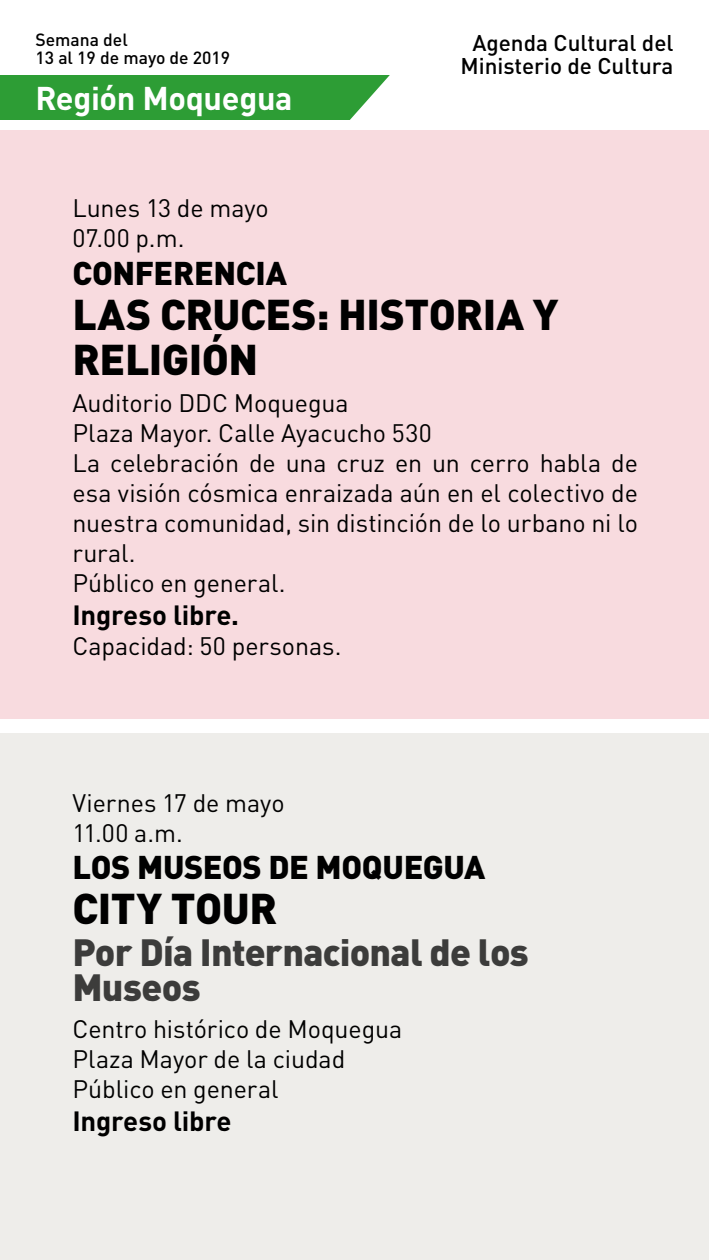
<style>
.page{position:relative;width:709px;height:1260px;background:#fff}
.page>*{position:absolute;margin:0;border:0;box-sizing:border-box;transform-origin:0 0}
.t1{font:900 42.5px/45px "DIN";letter-spacing:-.01em;color:#000}
.t2{font:900 37.5px/35px "DIN";letter-spacing:-.02em;color:#3c3c3b}
.t3{font:900 32.5px "DIN";letter-spacing:-.01em;color:#000}
.t4{font:700 32.5px "DIN Pro";letter-spacing:-.01em;color:#fff}
.t5{font:700 27.5px "DIN";letter-spacing:-.01em;color:#000}
.t6{font:25px/30px "DIN";letter-spacing:-.005em;color:#000}
.t7{font:500 22.5px/22.5px "DIN Pro";color:#000;text-align:center}
.t8{font:500 17.5px/17.5px "DIN Pro";color:#000}
</style>
<div class="page">
<div style="left:0;top:75px;width:390px;height:45px;background:#2d9d35"></div>
<div style="left:0;top:734px;width:709px;height:526px;background:#eeedea"></div>
<div style="left:0;top:130px;width:709px;height:589px;background:#f8dbdf"></div>
<p class="t8" style="left:35px;top:29px;width:196px">Semana del<br>13 al 19 de mayo de 2019</p>
<h3 class="t4" style="left:35px;top:71px;width:259px">Región Moquegua</h3>
<p class="t7" style="left:460px;top:30px;width:214px">Agenda Cultural del<br>Ministerio de Cultura</p>
<p class="t6" style="left:72px;top:193px;width:198px">Lunes 13 de mayo<br>07.00 p.m.</p>
<h3 class="t3" style="left:72px;top:251px;width:216px">CONFERENCIA</h3>
<h1 class="t1" style="left:72px;top:290px;width:487px">LAS CRUCES: HISTORIA Y<br>RELIGIÓN</h1>
<p class="t6" style="left:72px;top:387px;width:567px">Auditorio DDC Moquegua<br>Plaza Mayor. Calle Ayacucho 530<br>La celebración de una cruz en un cerro habla de esa visión cósmica enraizada aún en el colectivo de nuestra comunidad, sin distinción de lo urbano ni lo rural.<br>Público en general.</p>
<p class="t5" style="left:72px;top:597px;width:168px">Ingreso libre.</p>
<p class="t6" style="left:72px;top:630px;width:271px">Capacidad: 50 personas.</p>
<p class="t6" style="left:72px;top:787px;width:214px">Viernes 17 de mayo<br>11.00 a.m.</p>
<h3 class="t3" style="left:72px;top:846px;width:414px">LOS MUSEOS DE MOQUEGUA</h3>
<h1 class="t1" style="left:72px;top:884px;width:206px">CITY TOUR</h1>
<h2 class="t2" style="left:72px;top:933px;width:458px">Por Día Internacional de los<br>Museos</h2>
<p class="t6" style="left:72px;top:1014px;width:331px">Centro histórico de Moquegua<br>Plaza Mayor de la ciudad<br>Público en general</p>
<p class="t5" style="left:72px;top:1104px;width:161px">Ingreso libre</p>
</div>
